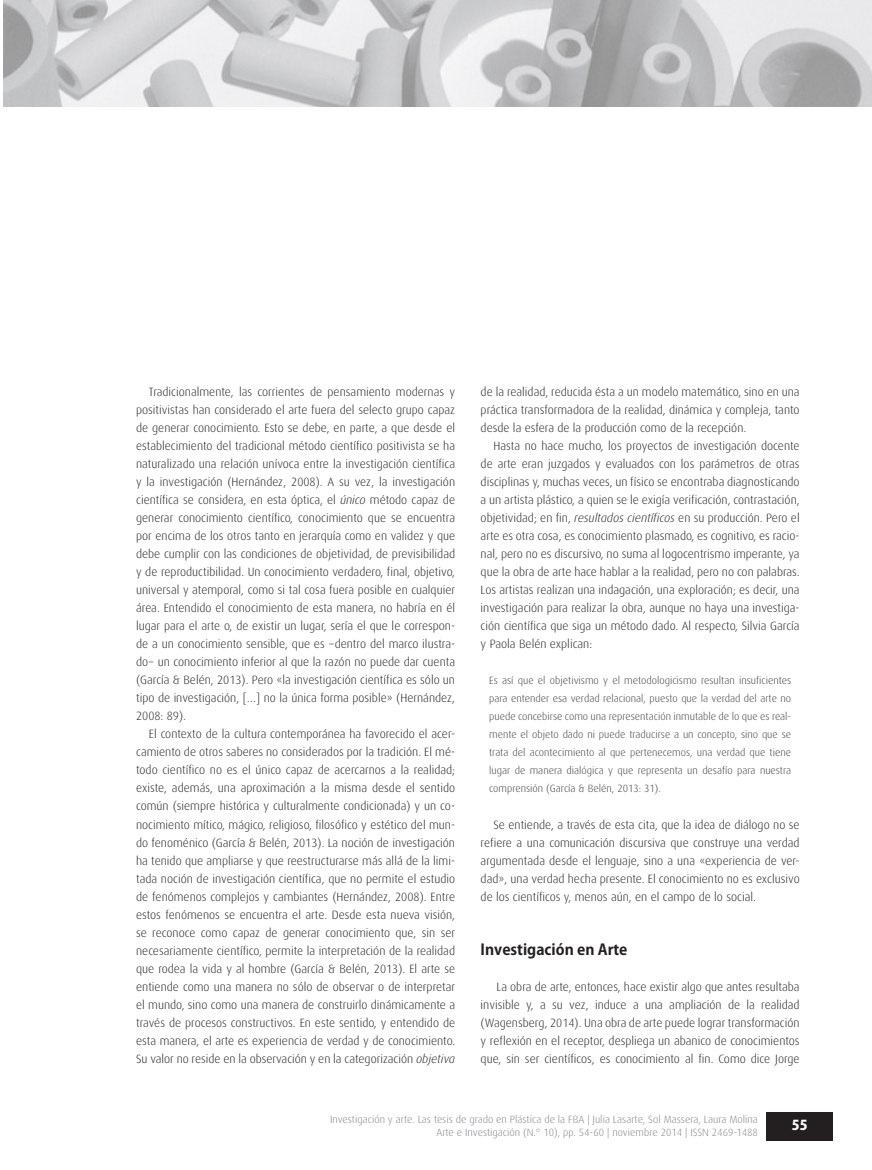
<style>
.page{position:relative;width:872px;height:1170px;background:#fff}
.page>*{position:absolute;margin:0;border:0;box-sizing:border-box;transform-origin:0 0}
.subtítulo_1{font:700 15px "Koz Go Pro";color:#231f20}
.titulo_art{font:800 13.5px "Koz Go Pro";color:#fff}
.columnas_texto{font:300 12px/18px "Dax";color:#231f20;text-align:justify}
.cita_a_bando{font:300 10.5px/18px "Dax";color:#3e3e3f;text-align:justify}
.foliacion{font:300 10.5px "Dax";color:#808285}
.s1{font-style:italic}
</style>
<div class="page">
<div style="left:766px;top:1111px;width:67px;height:29px;background:#231f20"></div>
<img style="left:4px;top:0;width:868px;height:106px">
<p class="columnas_texto" style="left:136px;top:383px;width:320px;text-indent:13px">Tradicionalmente, las corrientes de pensamiento modernas y positivistas han considerado el arte fuera del selecto grupo capaz de generar conocimiento. Esto se debe, en parte, a que desde el establecimiento del tradicional método científico positivista se ha naturalizado una relación unívoca entre la investigación científica y la investigación (Hernández, 2008). A su vez, la investigación científica se considera, en esta óptica, el <span class="s1">único</span> método capaz de generar conocimiento científico, conocimiento que se encuentra por encima de los otros tanto en jerarquía como en validez y que debe cumplir con las condiciones de objetividad, de previsibilidad y de reproductibilidad. Un conocimiento verdadero, final, objetivo, universal y atemporal, como si tal cosa fuera posible en cualquier área. Entendido el conocimiento de esta manera, no habría en él lugar para el arte o, de existir un lugar, sería el que le correspon&shy;de a un conocimiento sensible, que es −dentro del marco ilustra&shy;do− un conocimiento inferior al que la razón no puede dar cuenta (García &amp; Belén, 2013). Pero «la investigación científica es sólo un tipo de investigación, […] no la única forma posible» (Hernández, 2008: 89).</p>
<p class="columnas_texto" style="left:136px;top:725px;width:320px;text-indent:13px">El contexto de la cultura contemporánea ha favorecido el acer&shy;camiento de otros saberes no considerados por la tradición. El mé&shy;todo científico no es el único capaz de acercarnos a la realidad; existe, además, una aproximación a la misma desde el sentido común (siempre histórica y culturalmente condicionada) y un co&shy;nocimiento mítico, mágico, religioso, filosófico y estético del mun&shy;do fenoménico (García &amp; Belén, 2013). La noción de investigación ha tenido que ampliarse y que reestructurarse más allá de la limi&shy;tada noción de investigación científica, que no permite el estudio de fenómenos complejos y cambiantes (Hernández, 2008). Entre estos fenómenos se encuentra el arte. Desde esta nueva visión, se reconoce como capaz de generar conocimiento que, sin ser necesariamente científico, permite la interpretación de la realidad que rodea la vida y al hombre (García &amp; Belén, 2013). El arte se entiende como una manera no sólo de observar o de interpretar el mundo, sino como una manera de construirlo dinámicamente a través de procesos constructivos. En este sentido, y entendido de esta manera, el arte es experiencia de verdad y de conocimiento.<br>Su valor no reside en la observación y en la categorización <span class="s1">objetiva</span></p>
<p class="columnas_texto" style="left:480px;top:383px;width:320px">de la realidad, reducida ésta a un modelo matemático, sino en una práctica transformadora de la realidad, dinámica y compleja, tanto desde la esfera de la producción como de la recepción.</p>
<p class="columnas_texto" style="left:480px;top:437px;width:320px;text-indent:13px">Hasta no hace mucho, los proyectos de investigación docente de arte eran juzgados y evaluados con los parámetros de otras disciplinas y, muchas veces, un físico se encontraba diagnosticando a un artista plástico, a quien se le exigía verificación, contrastación, objetividad; en fin, <span class="s1">resultados científicos</span> en su producción. Pero el arte es otra cosa, es conocimiento plasmado, es cognitivo, es racio&shy;nal, pero no es discursivo, no suma al logocentrismo imperante, ya que la obra de arte hace hablar a la realidad, pero no con palabras.<br>Los artistas realizan una indagación, una exploración; es decir, una investigación para realizar la obra, aunque no haya una investiga&shy;ción científica que siga un método dado. Al respecto, Silvia García y Paola Belén explican:</p>
<p class="cita_a_bando" style="left:489px;top:671px;width:303px">Es así que el objetivismo y el metodologicismo resultan insuficientes para entender esa verdad relacional, puesto que la verdad del arte no puede concebirse como una representación inmutable de lo que es real&shy;mente el objeto dado ni puede traducirse a un concepto, sino que se trata del acontecimiento al que pertenecemos, una verdad que tiene lugar de manera dialógica y que representa un desafío para nuestra comprensión (García &amp; Belén, 2013: 31).</p>
<p class="columnas_texto" style="left:480px;top:815px;width:320px;text-indent:13px">Se entiende, a través de esta cita, que la idea de diálogo no se refiere a una comunicación discursiva que construye una verdad argumentada desde el lenguaje, sino a una «experiencia de ver&shy;dad», una verdad hecha presente. El conocimiento no es exclusivo de los científicos y, menos aún, en el campo de lo social.</p>
<p class="subtítulo_1" style="left:480px;top:939px;width:148px">Investigación en Arte</p>
<p class="columnas_texto" style="left:480px;top:977px;width:320px;text-indent:16px">La obra de arte, entonces, hace existir algo que antes resultaba invisible y, a su vez, induce a una ampliación de la realidad (Wagensberg, 2014). Una obra de arte puede lograr transformación y reflexión en el receptor, despliega un abanico de conocimientos que, sin ser científicos, es conocimiento al fin. Como dice Jorge</p>
<p class="foliacion" style="left:330px;top:1113px;width:429px">Investigación y arte. Las tesis de grado en Plástica de la FBA | Julia Lasarte, Sol Massera, Laura Molina</p>
<p class="foliacion" style="left:436px;top:1126px;width:323px">Arte e Investigación (N.° 10), pp. 54-60 | noviembre 2014 | ISSN 2469-1488</p>
<p class="titulo_art" style="left:792px;top:1116px;width:17px">55</p>
</div>
